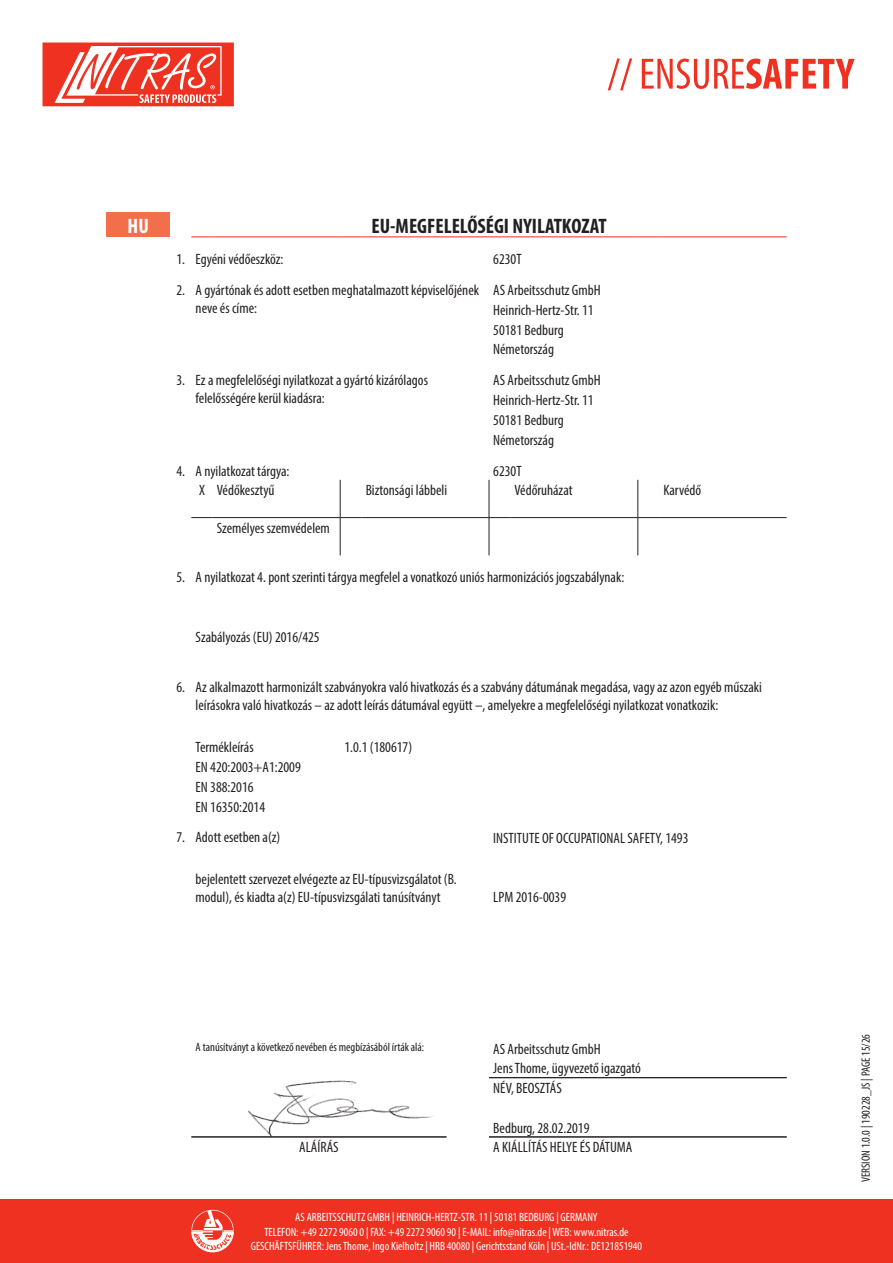
<style>
.page{position:relative;width:893px;height:1263px;background:#fff}
.page>*{position:absolute;margin:0;border:0;box-sizing:border-box;transform-origin:0 0}
.t1{font:700 condensed 21px "Myriad Pro";color:#231f20}
.t2{font:700 condensed 21px "Myriad Pro";color:#fff}
.t3{font:condensed 15px/19.8px "Myriad Pro";color:#231f20}
.t4{font:condensed 12px/14.4px "Myriad Pro";color:#fff;text-align:center}
.t5{font:condensed 12px "Myriad Pro";color:#231f20}
</style>
<div class="page">
<div style="left:0;top:1199px;width:893px;height:64px;background:#ef3122"></div>
<svg style="left:608px;top:58px;width:247px;height:32px"></svg>
<svg style="left:191px;top:1210px;width:43px;height:42px"></svg>
<svg style="left:43px;top:43px;width:191px;height:63px"></svg>
<img style="left:248px;top:1080px;width:186px;height:56px">
<div style="left:106px;top:213px;width:64px;height:24px;background:#f36e4a"></div>
<svg style="left:191px;top:236px;width:22px;height:1px"></svg>
<hr style="left:213px;top:236px;width:127px;height:1px;background:#ef3122">
<svg style="left:340px;top:236px;width:21px;height:1px"></svg>
<hr style="left:361px;top:236px;width:128px;height:1px;background:#ef3122">
<svg style="left:489px;top:236px;width:21px;height:1px"></svg>
<hr style="left:510px;top:236px;width:128px;height:1px;background:#ef3122">
<svg style="left:638px;top:236px;width:21px;height:1px"></svg>
<hr style="left:659px;top:236px;width:128px;height:1px;background:#ef3122">
<hr style="left:340px;top:480px;width:1px;height:37px;background:#231f20">
<hr style="left:489px;top:480px;width:1px;height:37px;background:#231f20">
<hr style="left:637px;top:480px;width:1px;height:37px;background:#231f20">
<hr style="left:340px;top:518px;width:1px;height:37px;background:#231f20">
<svg style="left:489px;top:517px;width:21px;height:1px"></svg>
<hr style="left:489px;top:518px;width:1px;height:37px;background:#231f20">
<hr style="left:510px;top:517px;width:128px;height:1px;background:#231f20">
<hr style="left:637px;top:518px;width:1px;height:37px;background:#231f20">
<svg style="left:638px;top:517px;width:21px;height:1px"></svg>
<hr style="left:659px;top:517px;width:128px;height:1px;background:#231f20">
<svg style="left:191px;top:517px;width:22px;height:1px"></svg>
<hr style="left:213px;top:517px;width:127px;height:1px;background:#231f20">
<svg style="left:340px;top:517px;width:21px;height:1px"></svg>
<hr style="left:361px;top:517px;width:128px;height:1px;background:#231f20">
<hr style="left:191px;top:1136px;width:255px;height:1px;background:#231f20">
<hr style="left:489px;top:1077px;width:298px;height:1px;background:#231f20">
<hr style="left:489px;top:1136px;width:298px;height:1px;background:#231f20">
<p class="t2" style="left:128px;top:212px;width:23px">HU</p>
<p class="t1" style="left:371px;top:212px;width:237px">EU-MEGFELELŐSÉGI NYILATKOZAT</p>
<p class="t3" style="left:176px;top:249px;width:10px">1.</p>
<p class="t3" style="left:196px;top:249px;width:89px">Egyéni védőeszköz:</p>
<p class="t3" style="left:176px;top:280px;width:10px">2.</p>
<p class="t3" style="left:196px;top:281px;width:285px;line-height:18px">A gyártónak és adott esetben meghatalmazott képviselőjének neve és címe:</p>
<p class="t3" style="left:493px;top:339px;width:62px">Németország</p>
<p class="t3" style="left:176px;top:370px;width:10px">3.</p>
<p class="t3" style="left:196px;top:371px;width:234px;line-height:18px">Ez a megfelelőségi nyilatkozat a gyártó kizárólagos felelősségére kerül kiadásra:</p>
<p class="t3" style="left:493px;top:429px;width:62px">Németország</p>
<p class="t3" style="left:176px;top:460px;width:10px">4.</p>
<p class="t3" style="left:196px;top:460px;width:95px">A nyilatkozat tárgya:</p>
<p class="t3" style="left:217px;top:480px;width:59px">Védőkesztyű</p>
<p class="t3" style="left:366px;top:480px;width:83px">Biztonsági lábbeli</p>
<p class="t3" style="left:514px;top:480px;width:59px">Védőruházat</p>
<p class="t3" style="left:663px;top:480px;width:39px">Karvédő</p>
<p class="t3" style="left:217px;top:518px;width:115px">Személyes szemvédelem</p>
<p class="t3" style="left:176px;top:567px;width:10px">5.</p>
<p class="t3" style="left:196px;top:567px;width:430px">A nyilatkozat 4. pont szerinti tárgya megfelel a vonatkozó uniós harmonizációs jogszabálynak:</p>
<h1 class="t2" style="left:129px;top:212px;width:20px">DE</h1>
<p class="t3" style="left:493px;top:243px;width:109px;line-height:31px">6230T<br>AS Arbeitsschutz GmbH</p>
<p class="t3" style="left:493px;top:300px;width:102px">Heinrich-Hertz-Str. 11<br>50181 Bedburg</p>
<p class="t3" style="left:493px;top:370px;width:109px">AS Arbeitsschutz GmbH<br>Heinrich-Hertz-Str. 11<br>50181 Bedburg</p>
<p class="t3" style="left:493px;top:460px;width:30px">6230T</p>
<p class="t3" style="left:199px;top:480px;width:7px">X</p>
<p class="t3" style="left:196px;top:627px;width:126px">Szabályozás (EU) 2016/425</p>
<p class="t3" style="left:176px;top:677px;width:10px">6.</p>
<p class="t3" style="left:196px;top:678px;width:568px;line-height:18px">Az alkalmazott harmonizált szabványokra való hivatkozás és a szabvány dátumának megadása, vagy az azon egyéb műszaki leírásokra való hivatkozás – az adott leírás dátumával együtt –, amelyekre a megfelelőségi nyilatkozat vonatkozik:</p>
<p class="t3" style="left:196px;top:737px;width:60px">Termékleírás</p>
<p class="t3" style="left:344px;top:737px;width:69px">1.0.1 (180617)</p>
<p class="t3" style="left:196px;top:757px;width:107px">EN 420:2003+A1:2009<br>EN 388:2016<br>EN 16350:2014</p>
<p class="t3" style="left:176px;top:827px;width:10px">7.</p>
<p class="t3" style="left:196px;top:827px;width:86px">Adott esetben a(z)</p>
<p class="t3" style="left:196px;top:869px;width:263px;line-height:18px">bejelentett szervezet elvégezte az EU-típusvizsgálatot (B. modul), és kiadta a(z) EU-típusvizsgálati tanúsítványt</p>
<p class="t3" style="left:493px;top:827px;width:197px">INSTITUTE OF OCCUPATIONAL SAFETY, 1493</p>
<p class="t3" style="left:493px;top:887px;width:74px">LPM 2016-0039</p>
<p class="t5" style="left:196px;top:1040px;width:230px">A tanúsítványt a következő nevében és megbízásából írták alá:</p>
<p class="t3" style="left:493px;top:1038px;width:109px">AS Arbeitsschutz GmbH</p>
<p class="t3" style="left:493px;top:1058px;width:149px">Jens Thome, ügyvezető igazgató</p>
<p class="t3" style="left:493px;top:1078px;width:70px">NÉV, BEOSZTÁS</p>
<p class="t3" style="left:493px;top:1117px;width:98px">Bedburg, 28.02.2019</p>
<p class="t3" style="left:299px;top:1137px;width:41px">ALÁÍRÁS</p>
<p class="t3" style="left:493px;top:1137px;width:141px">A KIÁLLÍTÁS HELYE ÉS DÁTUMA</p>
<p class="t4" style="left:251px;top:1210px;width:393px">AS ARBEITSSCHUTZ GMBH | HEINRICH-HERTZ-STR. 11 | 50181 BEDBURG | GERMANY<br>TELEFON: +49 2272 9060 0 | FAX: +49 2272 9060 90 | E-MAIL: info@nitras.de | WEB: www.nitras.de<br>GESCHÄFTSFÜHRER: Jens Thome, Ingo Kielholtz | HRB 40080 | Gerichtsstand Köln | USt.-IdNr.: DE121851940</p>
<p class="t5" style="left:859px;top:1182px;width:150px;rotate:-90deg">VERSION 1.0.0 | 190228_JS | PAGE 15/26</p>
</div>
